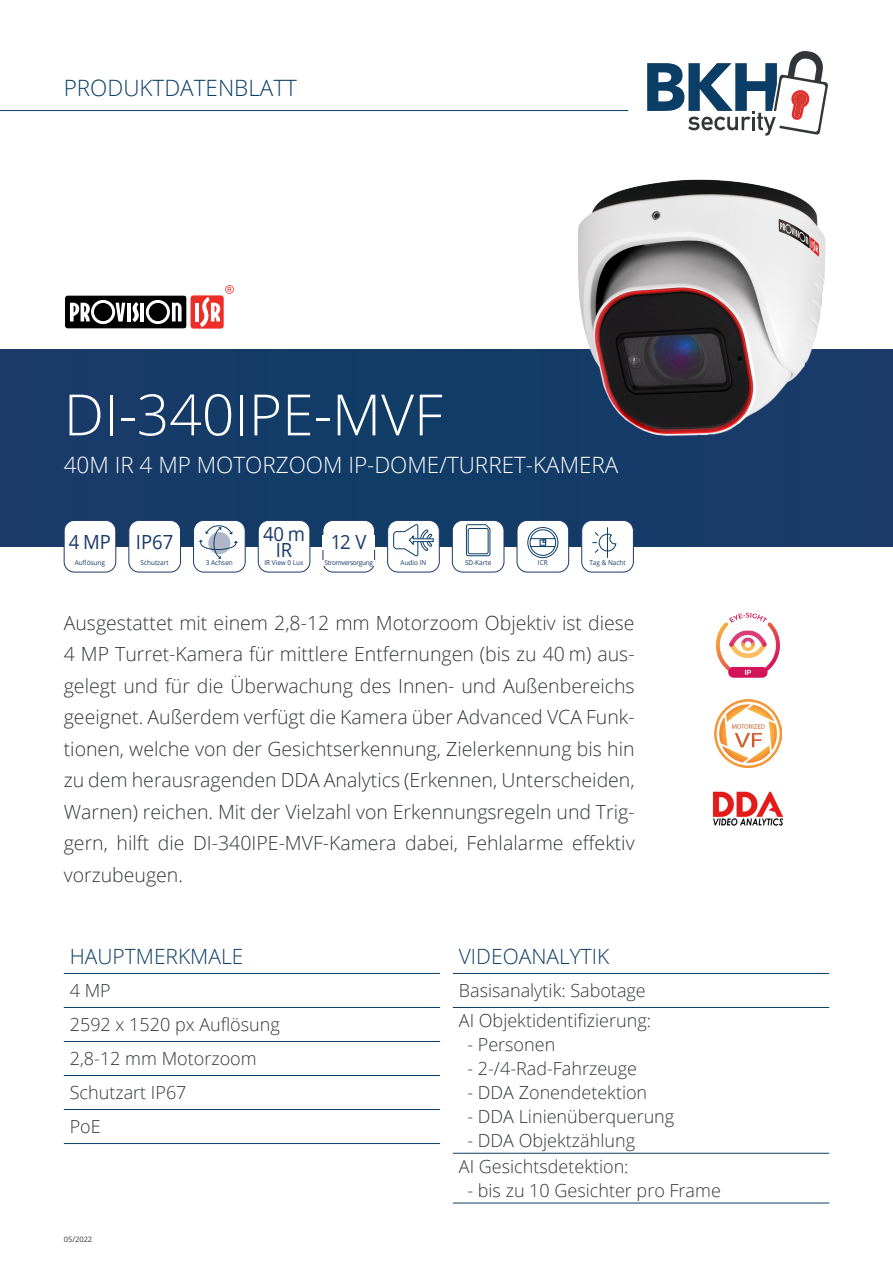
<style>
.page{position:relative;width:893px;height:1263px;background:#fff}
.page>*{position:absolute;margin:0;border:0;box-sizing:border-box;transform-origin:0 0}
.t1{font:300 57px "Open Sans";color:#fff}
.t2{font:300 22.5px "Open Sans";color:#fff}
.t3{font:300 22.5px "Open Sans";color:#0b3e66}
.t4{font:300 21px "Open Sans";color:#0b3e66}
.t5{font:300 19.5px/31.5px "Open Sans";color:#333638;text-align:justify}
.t6{font:19.5px/16.5px "Open Sans";color:#1b3a69;text-align:center;scale:.95 1}
.t7{font:300 18px/34px "Open Sans";color:#333638}
.t8{font:7.5px "Open Sans";color:#333638}
.t9{font:6.75px "Open Sans";color:#1b3a69;scale:.95 1}
.t10{font:6.75px "Open Sans";letter-spacing:-.04em;color:#1b3a69;scale:.95 1}
</style>
<div class="page">
<svg style="left:647px;top:51px;width:181px;height:85px"></svg>
<div style="left:0;top:349px;width:893px;height:197px;background:#163b68"></div>
<hr style="left:0;top:110px;width:628px;height:1px;background:#0b3e66">
<svg style="left:65px;top:285px;width:169px;height:44px"></svg>
<hr style="left:64px;top:973px;width:376px;height:1px;background:#0b3e66">
<hr style="left:64px;top:1007px;width:376px;height:1px;background:#0b3e66">
<hr style="left:64px;top:1041px;width:376px;height:1px;background:#0b3e66">
<hr style="left:64px;top:1075px;width:376px;height:1px;background:#0b3e66">
<hr style="left:64px;top:1109px;width:376px;height:1px;background:#0b3e66">
<hr style="left:64px;top:1143px;width:376px;height:1px;background:#0b3e66">
<img style="left:715px;top:612px;width:65px;height:66px">
<img style="left:714px;top:700px;width:68px;height:68px">
<img style="left:712px;top:791px;width:71px;height:35px">
<div style="left:64px;top:520px;width:52px;height:52px;background:#fff;border-radius:10px"></div>
<div style="left:64px;top:520px;width:52px;height:52px;border:1px solid #1b3a69;border-radius:10px"></div>
<div style="left:129px;top:520px;width:51px;height:52px;background:#fff;border-radius:10px"></div>
<div style="left:128px;top:520px;width:53px;height:52px;border:1px solid #1b3a69;border-radius:10px"></div>
<div style="left:323px;top:520px;width:52px;height:52px;background:#fff;border-radius:10px"></div>
<div style="left:323px;top:520px;width:52px;height:52px;border:1px solid #1b3a69;border-radius:10px"></div>
<div style="left:323px;top:534px;width:52px;height:15px;background:#fff"></div>
<div style="left:323px;top:560px;width:52px;height:5px;background:#fff"></div>
<div style="left:258px;top:520px;width:52px;height:52px;background:#fff;border-radius:10px"></div>
<div style="left:258px;top:520px;width:52px;height:52px;border:1px solid #1b3a69;border-radius:10px"></div>
<div style="left:452px;top:520px;width:52px;height:52px;background:#fff;border-radius:10px"></div>
<div style="left:452px;top:520px;width:52px;height:52px;border:1px solid #1b3a69;border-radius:10px"></div>
<svg style="left:466px;top:524px;width:25px;height:32px"></svg>
<div style="left:194px;top:520px;width:51px;height:52px;background:#fff;border-radius:10px"></div>
<div style="left:193px;top:520px;width:53px;height:52px;border:1px solid #1b3a69;border-radius:10px"></div>
<svg style="left:199px;top:525px;width:39px;height:34px"></svg>
<div style="left:517px;top:520px;width:52px;height:52px;background:#fff;border-radius:10px"></div>
<div style="left:517px;top:520px;width:52px;height:52px;border:1px solid #1b3a69;border-radius:10px"></div>
<svg style="left:527px;top:527px;width:31px;height:31px"></svg>
<div style="left:582px;top:520px;width:51px;height:52px;background:#fff;border-radius:10px"></div>
<div style="left:581px;top:520px;width:53px;height:52px;border:1px solid #1b3a69;border-radius:10px"></div>
<hr style="left:607px;top:527px;width:1px;height:31px;background:#0b3e66">
<svg style="left:592px;top:532px;width:24px;height:21px"></svg>
<img style="left:578px;top:179px;width:247px;height:257px">
<hr style="left:453px;top:973px;width:376px;height:1px;background:#0b3e66">
<hr style="left:453px;top:1007px;width:376px;height:1px;background:#0b3e66">
<hr style="left:453px;top:1153px;width:376px;height:1px;background:#0b3e66">
<hr style="left:453px;top:1203px;width:376px;height:1px;background:#0b3e66">
<div style="left:388px;top:520px;width:51px;height:52px;background:#fff;border-radius:10px"></div>
<div style="left:387px;top:520px;width:53px;height:52px;border:1px solid #1b3a69;border-radius:10px"></div>
<svg style="left:393px;top:524px;width:41px;height:33px"></svg>
<p class="t3" style="left:64px;top:72px;width:235px">PRODUKTDATENBLATT</p>
<h1 class="t1" style="left:64px;top:376px;width:380px">DI-340IPE-MVF</h1>
<p class="t2" style="left:64px;top:449px;width:556px">40M IR 4 MP MOTORZOOM IP-DOME/TURRET-KAMERA</p>
<p class="t6" style="left:69px;top:534px;width:46px">4 MP</p>
<p class="t9" style="left:75px;top:558px;width:33px">Auflösung</p>
<p class="t6" style="left:136px;top:534px;width:41px">IP67</p>
<p class="t9" style="left:141px;top:558px;width:31px">Schutzart</p>
<p class="t6" style="left:263px;top:525px;width:46px">40 m<br>IR</p>
<p class="t6" style="left:331px;top:534px;width:39px">12 V</p>
<p class="t10" style="left:324px;top:558px;width:53px">Stromversorgung</p>
<p class="t9" style="left:206px;top:558px;width:30px">3 Achsen</p>
<p class="t9" style="left:265px;top:558px;width:43px">IR View 0 Lux</p>
<p class="t9" style="left:465px;top:558px;width:29px">SD-Karte</p>
<p class="t9" style="left:538px;top:558px;width:12px">ICR</p>
<p class="t9" style="left:589px;top:558px;width:40px">Tag &amp; Nacht</p>
<p class="t9" style="left:401px;top:558px;width:29px">Audio IN</p>
<p class="t5" style="left:64px;top:606px;width:572px">Ausgestattet mit einem 2,8-12 mm Motorzoom Objektiv ist diese 4 MP Turret-Kamera für mittlere Entfernungen (bis zu 40 m) aus&shy;gelegt und für die Überwachung des Innen- und Außenbereichs geeignet. Außerdem verfügt die Kamera über Advanced VCA Funk&shy;tionen, welche von der Gesichtserkennung, Zielerkennung bis hin zu dem herausragenden DDA Analytics (Erkennen, Unterscheiden, Warnen) reichen. Mit der Vielzahl von Erkennungsregeln und Trig&shy;gern, hilft die DI-340IPE-MVF-Kamera dabei, Fehlalarme effektiv vorzubeugen.</p>
<p class="t4" style="left:70px;top:942px;width:175px">HAUPTMERKMALE</p>
<p class="t7" style="left:70px;top:973px;width:212px">4 MP<br>2592 x 1520 px Auflösung<br>2,8-12 mm Motorzoom<br>Schutzart IP67<br>PoE</p>
<p class="t8" style="left:64px;top:1234px;width:30px">05/2022</p>
<p class="t4" style="left:459px;top:942px;width:152px">VIDEOANALYTIK</p>
<p class="t7" style="left:459px;top:975px;width:194px;line-height:29.8px">Basisanalytik: Sabotage<br>AI Objektidentifizierung:</p>
<p class="t7" style="left:467px;top:1027px;width:89px">- Personen</p>
<p class="t7" style="left:467px;top:1051px;width:171px">- 2-/4-Rad-Fahrzeuge</p>
<p class="t7" style="left:467px;top:1075px;width:181px">- DDA Zonendetektion</p>
<p class="t7" style="left:467px;top:1099px;width:208px">- DDA Linienüberquerung</p>
<p class="t7" style="left:459px;top:1127px;width:178px;line-height:25.8px;text-align:center">- DDA Objektzählung<br>AI Gesichtsdetektion:</p>
<p class="t7" style="left:467px;top:1173px;width:255px">- bis zu 10 Gesichter pro Frame</p>
</div>
